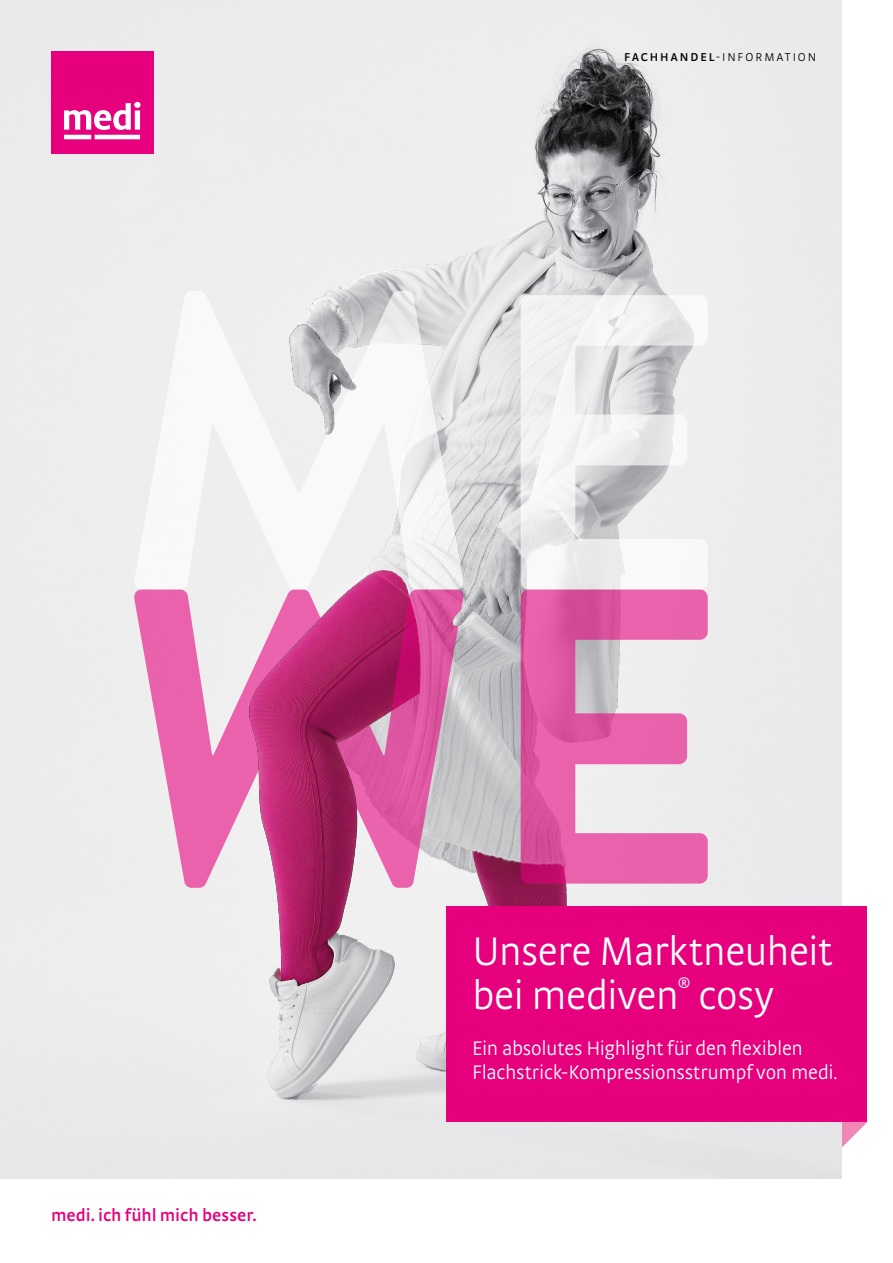
<style>
.page{position:relative;width:893px;height:1263px;background:#fff}
.page>*{position:absolute;margin:0;border:0;box-sizing:border-box;transform-origin:0 0}
.t1{font:300 42px/44px "medi Strada Pro";letter-spacing:-.015em;color:#fff}
.t2{font:300 20.7px/24.5px "medi Strada Pro";letter-spacing:-.015em;color:#fff}
.t3{font:600 18px "medi Strada Pro";letter-spacing:-.005em;color:#e6007d}
.t4{font:300 12px "medi Strada Pro";letter-spacing:.165em;color:#000}
.s1{font-weight:600}
</style>
<div class="page">
<img style="left:0;top:0;width:842px;height:1179px">
<div style="left:51px;top:51px;width:102px;height:102px;background:#e6007d"></div>
<svg style="left:64px;top:102px;width:77px;height:37px"></svg>
<div style="left:446px;top:906px;width:421px;height:216px;background:#e6007d"></div>
<svg style="left:842px;top:1122px;width:25px;height:25px"></svg>
<svg style="left:134px;top:589px;width:574px;height:299px;background:#d683af"></svg>
<svg style="left:134px;top:291px;width:574px;height:298px;fill:#efefef"></svg>
<p class="t4" style="left:624px;top:49px;width:194px"><span class="s1">FACHHANDEL</span>-INFORMATION</p>
<p class="t3" style="left:51px;top:1203px;width:207px">medi. ich fühl mich besser.</p>
<h1 class="t1" style="left:472px;top:928px;width:362px">Unsere Marktneuheit bei mediven<sup>®</sup> cosy</h1>
<p class="t2" style="left:472px;top:1035px;width:367px">Ein absolutes Highlight für den flexiblen<br>Flachstrick-Kompressionsstrumpf von medi.</p>
</div>
